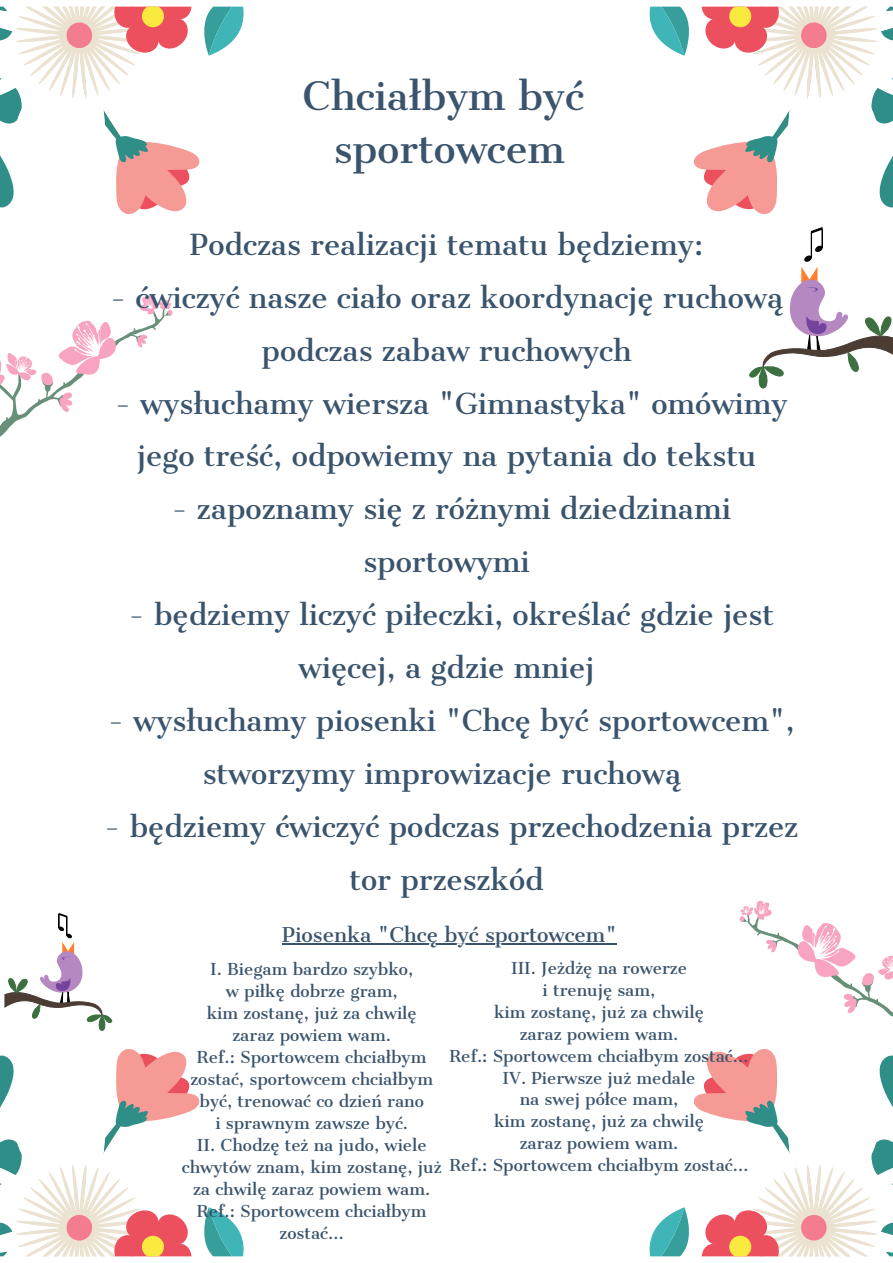
<style>
.page{position:relative;width:893px;height:1263px;background:#fff}
.page>*{position:absolute;margin:0;border:0;box-sizing:border-box;transform-origin:0 0}
.t1{font:37.5px/52.3px "Cantata One";color:#3a546d;text-align:center}
.t2{font:27.75px/52.9px "Cantata One";color:#3a546d;text-align:center}
.t3{font:19.5px "Cantata One";color:#3a546d}
.t4{font:15.75px/21.9px "Cantata One";color:#3a546d;text-align:center}
</style>
<div class="page">
<svg style="left:0;top:1049px;width:244px;height:208px"></svg>
<svg style="left:0;top:6px;width:244px;height:208px"></svg>
<svg style="left:649px;top:6px;width:244px;height:208px"></svg>
<svg style="left:749px;top:227px;width:144px;height:162px"></svg>
<svg style="left:0;top:295px;width:173px;height:142px"></svg>
<svg style="left:649px;top:900px;width:244px;height:357px"></svg>
<svg style="left:5px;top:913px;width:108px;height:118px"></svg>
<hr style="left:282px;top:943px;width:335px;height:2px;background:#3a546d">
<h1 class="t1" style="left:303px;top:70px;width:283px">Chciałbym być sportowcem</h1>
<h2 class="t2" style="left:190px;top:218px;width:515px">Podczas realizacji tematu będziemy:</h2>
<h2 class="t2" style="left:110px;top:271px;width:674px">- ćwiczyć nasze ciało oraz koordynację ruchową podczas zabaw ruchowych</h2>
<h2 class="t2" style="left:115px;top:377px;width:674px">- wysłuchamy wiersza "Gimnastyka" omówimy jego treść, odpowiemy na pytania do tekstu</h2>
<h2 class="t2" style="left:171px;top:483px;width:561px">- zapoznamy się z różnymi dziedzinami sportowymi</h2>
<h2 class="t2" style="left:128px;top:589px;width:647px">- będziemy liczyć piłeczki, określać gdzie jest więcej, a gdzie mniej</h2>
<h2 class="t2" style="left:203px;top:694px;width:593px;text-align:left;text-indent:-95px">- wysłuchamy piosenki "Chcę być sportowcem", stworzymy improwizacje ruchową</h2>
<h2 class="t2" style="left:104px;top:800px;width:695px">- będziemy ćwiczyć podczas przechodzenia przez tor przeszkód</h2>
<p class="t3" style="left:282px;top:923px;width:336px">Piosenka "Chcę być sportowcem"</p>
<p class="t4" style="left:182px;top:959px;width:261px">I. Biegam bardzo szybko,<br>w piłkę dobrze gram,<br>kim zostanę, już za chwilę<br>zaraz powiem wam.<br>Ref.: Sportowcem chciałbym zostać, sportowcem chciałbym być, trenować co dzień rano<br>i sprawnym zawsze być.<br>II. Chodzę też na judo, wiele chwytów znam, kim zostanę, już za chwilę zaraz powiem wam.<br>Ref.: Sportowcem chciałbym zostać…</p>
<p class="t4" style="left:449px;top:957px;width:300px">III. Jeżdżę na rowerze<br>i trenuję sam,<br>kim zostanę, już za chwilę<br>zaraz powiem wam.<br>Ref.: Sportowcem chciałbym zostać…<br>IV. Pierwsze już medale<br>na swej półce mam,<br>kim zostanę, już za chwilę<br>zaraz powiem wam.<br>Ref.: Sportowcem chciałbym zostać…</p>
</div>
